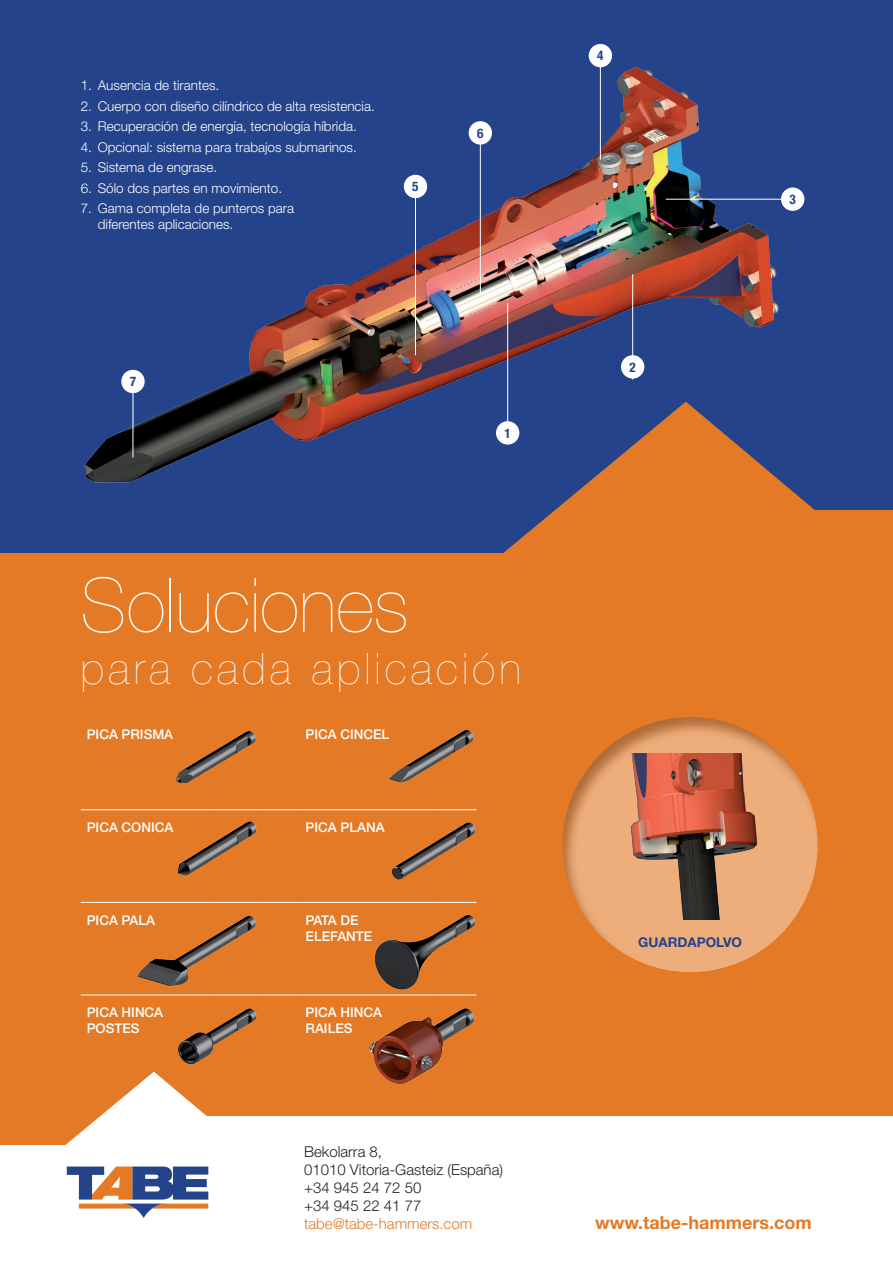
<style>
.page{position:relative;width:893px;height:1263px;background:#fff}
.page>*{position:absolute;margin:0;border:0;box-sizing:border-box;transform-origin:0 0}
.t1{font:200 75px "Helvetica Neue LT Std";color:#fff}
.t2{font:200 43.5px "Helvetica Neue LT Std";letter-spacing:.1em;color:#fff}
.t3{font:700 18px "Helvetica Neue LT Std";color:#e47a25}
.t4{font:300 15px "Helvetica Neue LT Std";color:#231f20}
.t5{font:300 15px "Helvetica Neue LT Std";color:#e47a25}
.TEXTO{font:300 13.5px/16.2px "Helvetica Neue LT Std";color:#fff}
.TEXTO-2{font:700 13.5px "Helvetica Neue LT Std";color:#24438a}
.TEXTO-3{font:500 13.35px/16px "Helvetica Neue LT Std";color:#fff}
.t6{font:700 condensed 13.2px "Helvetica Neue LT Std";color:#24438a}
</style>
<div class="page">
<div style="left:0;top:0;width:893px;height:583px;background:#24438a"></div>
<div style="left:0;top:553px;width:893px;height:710px;background:#e47a25"></div>
<svg style="left:503px;top:491px;width:390px;height:62px;fill:#e47a25"></svg>
<svg style="left:65px;top:1071px;width:321px;height:74px"></svg>
<div style="left:132px;top:1117px;width:761px;height:146px;background:#fff"></div>
<div style="left:0;top:1145px;width:893px;height:118px;background:#fff"></div>
<svg style="left:67px;top:1166px;width:141px;height:52px"></svg>
<img style="left:84px;top:51px;width:708px;height:445px">
<hr style="left:632px;top:274px;width:1px;height:105px;background:#fff">
<div style="left:621px;top:355px;width:23px;height:24px;background:#fff;border-radius:50%"></div>
<hr style="left:666px;top:199px;width:135px;height:1px;background:#fff">
<div style="left:781px;top:187px;width:23px;height:24px;background:#fff;border-radius:50%"></div>
<hr style="left:507px;top:303px;width:1px;height:123px;background:#fff">
<div style="left:496px;top:421px;width:23px;height:24px;background:#fff;border-radius:50%"></div>
<hr style="left:480px;top:133px;width:1px;height:161px;background:#fff">
<div style="left:469px;top:121px;width:23px;height:24px;background:#fff;border-radius:50%"></div>
<hr style="left:415px;top:193px;width:1px;height:162px;background:#fff">
<div style="left:404px;top:175px;width:23px;height:23px;background:#fff;border-radius:50%"></div>
<hr style="left:133px;top:373px;width:1px;height:85px;background:#fff">
<div style="left:121px;top:370px;width:24px;height:23px;background:#fff;border-radius:50%"></div>
<hr style="left:600px;top:55px;width:1px;height:105px;background:#fff">
<div style="left:589px;top:44px;width:23px;height:23px;background:#fff;border-radius:50%"></div>
<div style="left:561px;top:716px;width:257px;height:257px;background:#231f20;opacity:.75"></div>
<hr style="left:81px;top:809px;width:134px;height:1px;background:#fff">
<hr style="left:215px;top:809px;width:43px;height:1px;background:#fff">
<hr style="left:258px;top:809px;width:42px;height:1px;background:#fff">
<hr style="left:300px;top:809px;width:134px;height:1px;background:#fff">
<hr style="left:434px;top:809px;width:42px;height:1px;background:#fff">
<hr style="left:81px;top:902px;width:134px;height:1px;background:#fff">
<hr style="left:215px;top:902px;width:43px;height:1px;background:#fff">
<hr style="left:258px;top:902px;width:42px;height:1px;background:#fff">
<hr style="left:300px;top:902px;width:134px;height:1px;background:#fff">
<hr style="left:434px;top:902px;width:42px;height:1px;background:#fff">
<hr style="left:81px;top:995px;width:134px;height:1px;background:#fff">
<hr style="left:215px;top:995px;width:43px;height:1px;background:#fff">
<hr style="left:258px;top:995px;width:42px;height:1px;background:#fff">
<hr style="left:300px;top:995px;width:134px;height:1px;background:#fff">
<hr style="left:434px;top:995px;width:42px;height:1px;background:#fff">
<img style="left:176px;top:731px;width:80px;height:53px">
<img style="left:389px;top:729px;width:85px;height:54px">
<img style="left:177px;top:821px;width:80px;height:55px">
<img style="left:392px;top:822px;width:84px;height:58px">
<img style="left:137px;top:915px;width:119px;height:72px">
<img style="left:374px;top:914px;width:102px;height:76px">
<img style="left:178px;top:1008px;width:79px;height:57px">
<img style="left:369px;top:1008px;width:106px;height:78px">
<img style="left:606px;top:753px;width:168px;height:166px">
<p class="TEXTO" style="left:81px;top:77px;width:140px">1. Ausencia de tirantes.</p>
<p class="TEXTO" style="left:81px;top:98px;width:296px">2. Cuerpo con diseño cilíndrico de alta resistencia.</p>
<p class="TEXTO" style="left:81px;top:118px;width:278px">3. Recuperación de energía, tecnología híbrida.</p>
<p class="TEXTO" style="left:81px;top:139px;width:278px">4. Opcional: sistema para trabajos submarinos.</p>
<p class="TEXTO" style="left:81px;top:159px;width:138px">5. Sistema de engrase.</p>
<p class="TEXTO" style="left:81px;top:180px;width:203px">6. Sólo dos partes en movimiento.</p>
<p class="TEXTO" style="left:98px;top:200px;width:198px;text-indent:-17px">7. Gama completa de punteros para diferentes aplicaciones.</p>
<p class="t6" style="left:412px;top:178px;width:8px">5</p>
<p class="t6" style="left:130px;top:373px;width:8px">7</p>
<p class="t6" style="left:477px;top:125px;width:8px">6</p>
<p class="t6" style="left:504px;top:425px;width:8px">1</p>
<p class="t1" style="left:81px;top:562px;width:329px">Soluciones</p>
<p class="t2" style="left:81px;top:643px;width:442px">para cada aplicación</p>
<p class="TEXTO-3" style="left:87px;top:726px;width:88px">PICA PRISMA</p>
<p class="TEXTO-3" style="left:306px;top:726px;width:85px">PICA CINCEL</p>
<p class="TEXTO-3" style="left:87px;top:819px;width:88px">PICA CONICA</p>
<p class="TEXTO-3" style="left:306px;top:819px;width:80px">PICA PLANA</p>
<p class="TEXTO-3" style="left:87px;top:912px;width:70px">PICA PALA</p>
<p class="TEXTO-3" style="left:306px;top:912px;width:68px">PATA DE<br>ELEFANTE</p>
<p class="TEXTO-3" style="left:87px;top:1004px;width:78px">PICA HINCA<br>POSTES</p>
<p class="TEXTO-3" style="left:306px;top:1004px;width:78px">PICA HINCA<br>RAILES</p>
<p class="t6" style="left:597px;top:48px;width:8px">4</p>
<p class="t6" style="left:629px;top:359px;width:8px">2</p>
<p class="t6" style="left:789px;top:191px;width:8px">3</p>
<p class="TEXTO-2" style="left:638px;top:933px;width:105px">GUARDAPOLVO</p>
<p class="t4" style="left:304px;top:1143px;width:80px">Bekolarra 8,</p>
<p class="t4" style="left:304px;top:1161px;width:201px">01010 Vitoria-Gasteiz (España)</p>
<p class="t4" style="left:304px;top:1179px;width:119px">+34 945 24 72 50</p>
<p class="t4" style="left:304px;top:1197px;width:119px">+34 945 22 41 77</p>
<p class="t5" style="left:304px;top:1215px;width:170px">tabe@tabe-hammers.com</p>
<p class="t3" style="left:595px;top:1212px;width:218px">www.tabe-hammers.com</p>
</div>
